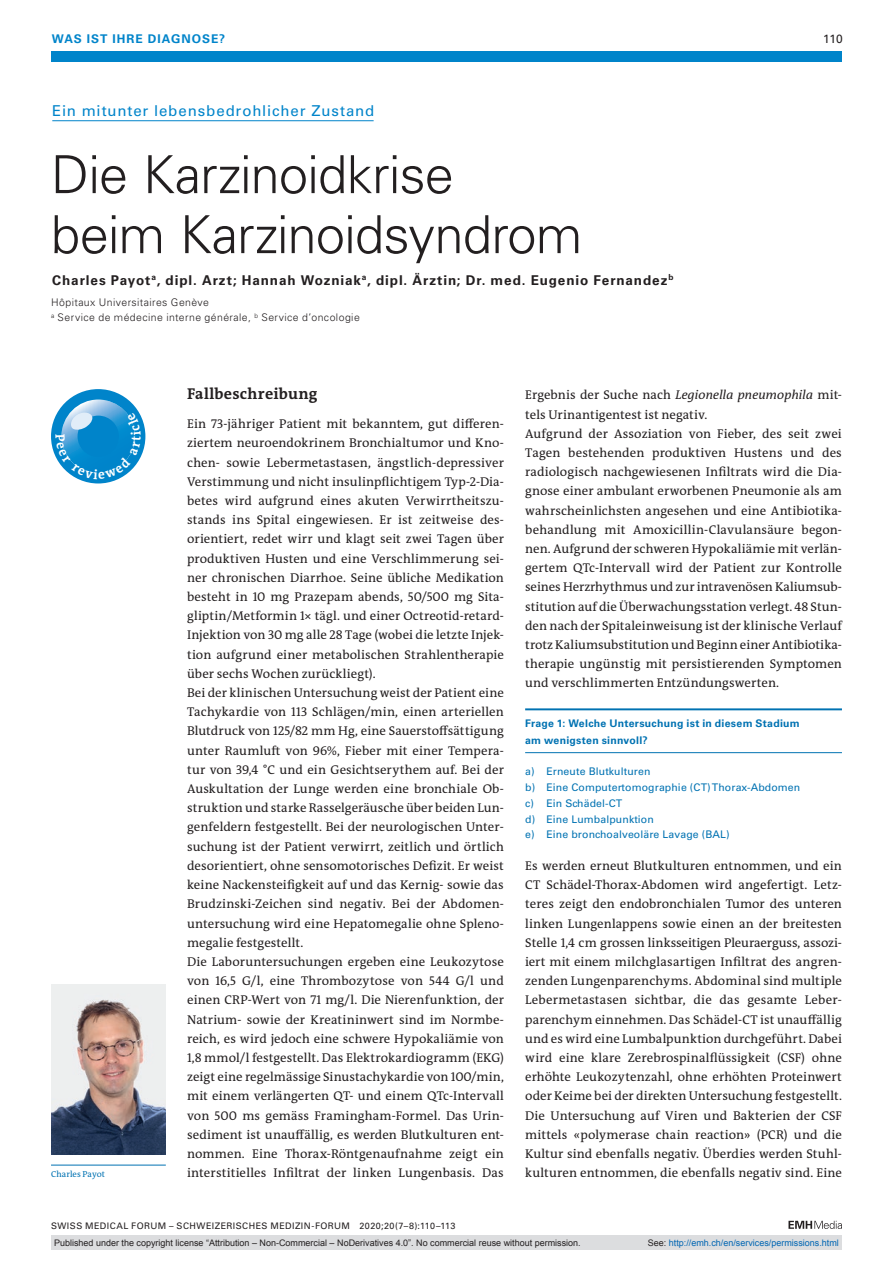
<style>
.page{position:relative;width:893px;height:1263px;background:#fff}
.page>*{position:absolute;margin:0;border:0;box-sizing:border-box;transform-origin:0 0}
.t1{font:300 52.5px/60px "Univers LT Std";letter-spacing:-.015em;color:#231f20}
.t2{font:700 15.75px "The Antiqua B W7";letter-spacing:.015em;color:#231f20}
.t3{font:15px "Univers LT Std";letter-spacing:.055em;color:#0084ca}
.t4{font:700 13.5px "Univers LT Std";letter-spacing:.065em;color:#231f20}
.t5{font:12.75px/19.2px "The Antiqua B W5 Plain";letter-spacing:.005em;color:#231f20}
.t6{font:700 12px "Univers LT Std";letter-spacing:.085em;color:#0084ca}
.t7{font:12px "Univers LT Std";color:#231f20}
.t8{font:10.5px/15.8px "Univers LT Std";letter-spacing:.01em;color:#0072b2}
.t9{font:300 10.5px/15px "Univers LT Std";letter-spacing:.04em;color:#231f20}
.t10{font:700 10.5px/16.5px "Univers LT Std";letter-spacing:.025em;color:#0072b2}
.t11{font:9px "Arial";color:#231f20}
.t12{font:9px "Univers LT Std";letter-spacing:.05em;color:#231f20}
.t13{font:9px "Arial";color:#0166b3}
.t14{font:8.7px "The Antiqua B W5 Plain";color:#0072b2}
.s1{font-style:italic}
.s2{color:#231f20}
</style>
<div class="page">
<div style="left:51px;top:51px;width:791px;height:11px;background:#0084ca"></div>
<svg style="left:788px;top:1221px;width:54px;height:8px"></svg>
<hr style="left:52px;top:120px;width:322px;height:1px;background:#0084ca">
<hr style="left:525px;top:708px;width:317px;height:2px;background:#0072b2">
<hr style="left:525px;top:752px;width:317px;height:1px;background:#0072b2">
<hr style="left:51px;top:1165px;width:115px;height:1px;background:#0072b2">
<img style="left:51px;top:984px;width:115px;height:170px">
<div style="left:51px;top:1235px;width:791px;height:15px;background:#dcdddf"></div>
<svg style="left:51px;top:389px;width:94px;height:94px"></svg>
<p class="t6" style="left:52px;top:31px;width:175px">WAS IST IHRE DIAGNOSE?</p>
<p class="t7" style="left:823px;top:31px;width:21px">110</p>
<p class="t3" style="left:52px;top:102px;width:324px">Ein mitunter lebensbedrohlicher Zustand</p>
<h1 class="t1" style="left:51px;top:145px;width:533px">Die Karzinoidkrise<br>beim Karzinoidsyndrom</h1>
<p class="t4" style="left:52px;top:272px;width:623px">Charles Payot<sup>a</sup>, dipl. Arzt; Hannah Wozniak<sup>a</sup>, dipl. Ärztin; Dr. med. Eugenio Fernandez<sup>b</sup></p>
<p class="t9" style="left:51px;top:295px;width:310px">Hôpitaux Universitaires Genève<br><sup>a</sup> Service de médecine interne générale, <sup>b</sup> Service d’oncologie</p>
<p class="t14" style="left:51px;top:1169px;width:55px">Charles Payot</p>
<p class="t2" style="left:187px;top:384px;width:132px">Fallbeschreibung</p>
<p class="t5" style="left:187px;top:414px;width:318px">Ein 73-jähriger Patient mit bekanntem, gut differen&shy;ziertem neuroendokrinem Bronchialtumor und Kno&shy;chen- sowie Lebermetastasen, ängstlich-depressiver Verstimmung und nicht insulinpflichtigem Typ-2-Dia&shy;betes wird aufgrund eines akuten Verwirrtheitszu&shy;stands ins Spital eingewiesen. Er ist zeitweise des&shy;orientiert, redet wirr und klagt seit zwei Tagen über produktiven Husten und eine Verschlimmerung sei&shy;ner chronischen Diarrhoe. Seine übliche Medikation besteht in 10 mg Prazepam abends, 50/500 mg Sita&shy;gliptin/Metformin 1× tägl. und einer Octreotid-retard-Injektion von 30 mg alle 28 Tage (wobei die letzte Injek&shy;tion aufgrund einer metabolischen Strahlentherapie über sechs Wochen zurückliegt).<br>Bei der klinischen Untersuchung weist der Patient eine Tachykardie von 113 Schlägen/min, einen arteriellen Blutdruck von 125/82 mm Hg, eine Sauerstoffsättigung unter Raumluft von 96%, Fieber mit einer Tempera&shy;tur von 39,4 °C und ein Gesichtserythem auf. Bei der Auskultation der Lunge werden eine bronchiale Ob&shy;struktion und starke Rasselgeräusche über beiden Lun&shy;genfeldern festgestellt. Bei der neurologischen Unter&shy;suchung ist der Patient verwirrt, zeitlich und örtlich desorientiert, ohne sensomotorisches Defizit. Er weist keine Nackensteifigkeit auf und das Kernig- sowie das Brudzinski-Zeichen sind negativ. Bei der Abdomen&shy;untersuchung wird eine Hepatomegalie ohne Spleno&shy;megalie festgestellt.<br>Die Laboruntersuchungen ergeben eine Leukozytose von 16,5 G/l, eine Thrombozytose von 544 G/l und einen CRP-Wert von 71 mg/l. Die Nierenfunktion, der Natrium- sowie der Kreatininwert sind im Normbe&shy;reich, es wird jedoch eine schwere Hypokaliämie von 1,8 mmol/l festgestellt. Das Elektrokardiogramm (EKG) zeigt eine regelmässige Sinustachykardie von 100/min, mit einem verlängerten QT- und einem QTc-Intervall von 500 ms gemäss Framingham-Formel. Das Urin&shy;sediment ist unauffällig, es werden Blutkulturen ent&shy;nommen. Eine Thorax-Röntgenaufnahme zeigt ein interstitielles Infiltrat der linken Lungenbasis. Das</p>
<p class="t12" style="left:51px;top:1220px;width:406px">SWISS MEDICAL FORUM – SCHWEIZERISCHES MEDIZIN-FORUM 2020;20(7–8):110–113</p>
<p class="t5" style="left:525px;top:386px;width:318px">Ergebnis der Suche nach <span class="s1">Legionella pneumophila</span> mit&shy;tels Urinantigentest ist negativ.<br>Aufgrund der Assoziation von Fieber, des seit zwei Tagen bestehenden produktiven Hustens und des radiologisch nachgewiesenen Infiltrats wird die Dia&shy;gnose einer ambulant erworbenen Pneumonie als am wahrscheinlichsten angesehen und eine Antibiotika&shy;behandlung mit Amoxicillin-Clavulansäure begon&shy;nen. Aufgrund der schweren Hypokaliämie mit verlän&shy;gertem QTc-Intervall wird der Patient zur Kontrolle seines Herzrhythmus und zur intravenösen Kaliumsub&shy;stitution auf die Überwachungsstation verlegt. 48 Stun&shy;den nach der Spitaleinweisung ist der klinische Verlauf trotz Kaliumsubstitution und Beginn einer Antibiotika&shy;therapie ungünstig mit persistierenden Symptomen und verschlimmerten Entzündungswerten.</p>
<p class="t10" style="left:525px;top:715px;width:276px">Frage 1: Welche Untersuchung ist in diesem Stadium am wenigsten sinnvoll?</p>
<p class="t8" style="left:525px;top:764px;width:277px">a) Erneute Blutkulturen<br>b) Eine Computertomographie (CT) Thorax-Abdomen c) Ein Schädel-CT<br>d) Eine Lumbalpunktion<br>e) Eine bronchoalveoläre Lavage (BAL)</p>
<p class="t5" style="left:525px;top:856px;width:318px;text-align:justify">Es werden erneut Blutkulturen entnommen, und ein CT Schädel-Thorax-Abdomen wird angefertigt. Letz&shy;teres zeigt den endobronchialen Tumor des unteren linken Lungenlappens sowie einen an der breitesten Stelle 1,4 cm grossen linksseitigen Pleuraerguss, assozi&shy;iert mit einem milchglasartigen Infiltrat des angren&shy;zenden Lungenparenchyms. Abdominal sind multiple Lebermetastasen sichtbar, die das gesamte Leber&shy;parenchym einnehmen. Das Schädel-CT ist unauffällig und es wird eine Lumbalpunktion durchgeführt. Dabei wird eine klare Zerebrospinalflüssigkeit (CSF) ohne erhöhte Leukozytenzahl, ohne erhöhten Proteinwert oder Keime bei der direkten Untersuchung festgestellt.<br>Die Untersuchung auf Viren und Bakterien der CSF mittels «polymerase chain reaction» (PCR) und die Kultur sind ebenfalls negativ. Überdies werden Stuhl&shy;kulturen entnommen, die ebenfalls negativ sind. Eine</p>
<p class="t11" style="left:54px;top:1237px;width:528px">Published under the copyright license “Attribution – Non-Commercial – NoDerivatives 4.0”. No commercial reuse without permission.</p>
<p class="t13" style="left:648px;top:1237px;width:193px"><span class="s2">See:</span> http://emh.ch/en/services/permissions.html</p>
</div>
